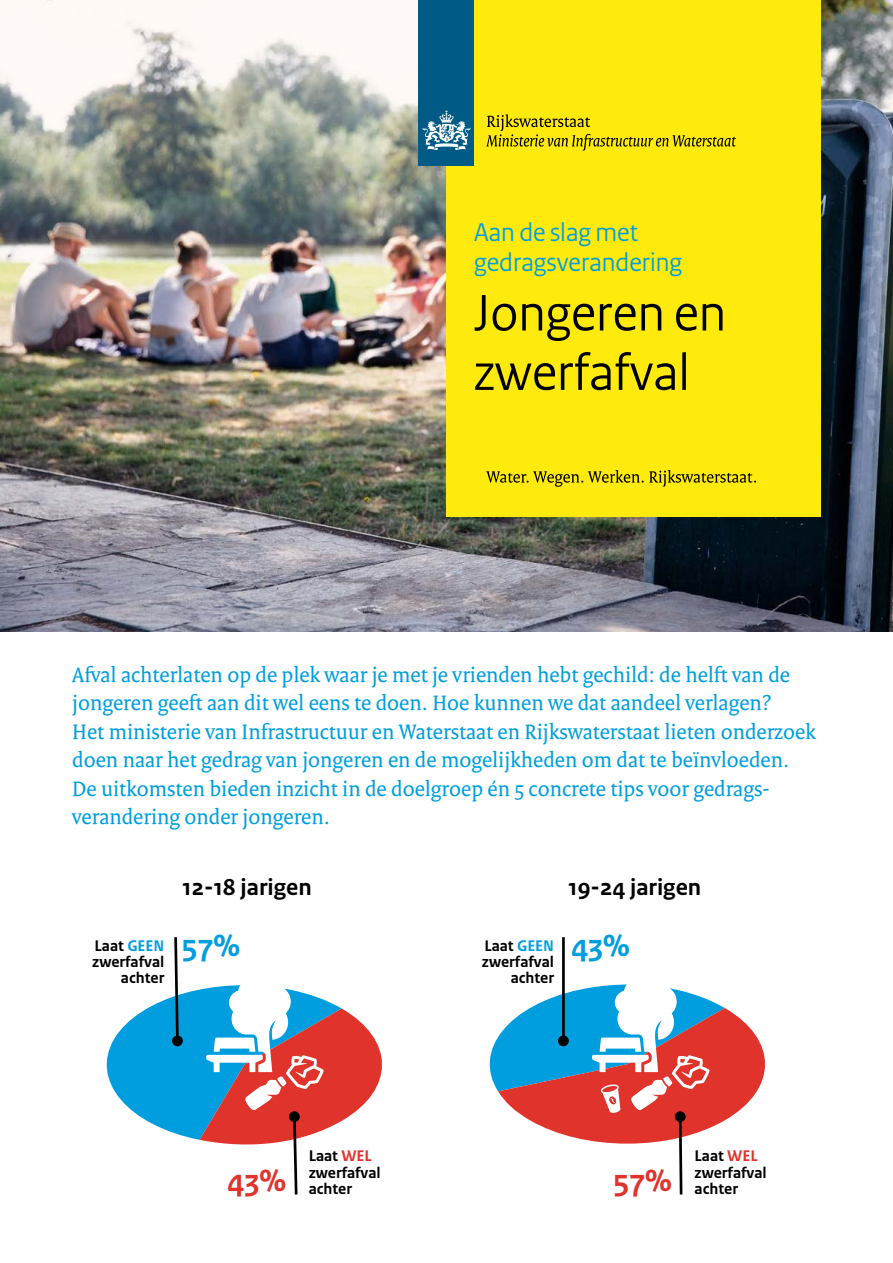
<style>
.page{position:relative;width:893px;height:1263px;background:#fff}
.page>*{position:absolute;margin:0;border:0;box-sizing:border-box;transform-origin:0 0}
.t1{font:54px/59.4px "Rijksoverheid Sans Heading";color:#000}
.t2{font:27px/29.7px "Rijksoverheid Sans Heading";color:#009ede}
.t3{font:700 24.3px "Rijksoverheid Sans Text";color:#000}
.t4{font:22.5px/28.5px "Rijksoverheid Serif";color:#009ede}
.t5{font:700 16.2px/16.2px "Rijksoverheid Sans Text";color:#000;text-align:right}
.s1{color:#009ede}
.s2{font-size:32.4px;color:#009ede}
.s3{color:#e0332b}
</style>
<div class="page">
<img style="left:0;top:0;width:893px;height:631px">
<div style="left:446px;top:0;width:375px;height:517px;background:#ffea0e"></div>
<div style="left:419px;top:0;width:55px;height:166px;background:#005a86"></div>
<svg style="left:423px;top:110px;width:47px;height:40px"></svg>
<svg style="left:486px;top:114px;width:250px;height:37px"></svg>
<svg style="left:486px;top:470px;width:270px;height:17px"></svg>
<svg style="left:106px;top:937px;width:276px;height:258px"></svg>
<div style="left:289px;top:1111px;width:11px;height:11px;background:#000;border-radius:50%"></div>
<hr style="left:562px;top:937px;width:3px;height:104px;background:#000">
<svg style="left:489px;top:975px;width:276px;height:220px"></svg>
<p class="t2" style="left:474px;top:218px;width:210px">Aan de slag met gedragsverandering</p>
<h1 class="t1" style="left:474px;top:284px;width:253px">Jongeren en zwerfafval</h1>
<p class="t4" style="left:72px;top:660px;width:745px">Afval achterlaten op de plek waar je met je vrienden hebt gechild: de helf van de jongeren geef aan dit wel eens te doen. Hoe kunnen we dat aandeel verlagen?<br>Het ministerie van Infrastructuur en Waterstaat en Rijkswaterstaat lieten onderzoek doen naar het gedrag van jongeren en de mogelijkheden om dat te beïnvloeden.<br>De uitkomsten bieden inzicht in de doelgroep én 5 concrete tips voor gedrags&shy;verandering onder jongeren.</p>
<p class="t3" style="left:183px;top:874px;width:131px">12-18 jarigen</p>
<p class="t5" style="left:95px;top:938px;width:147px">Laat <span class="s1">GEEN</span> <span class="s2">57%</span></p>
<p class="t5" style="left:92px;top:954px;width:74px">zwerfafval achter</p>
<p class="t3" style="left:568px;top:874px;width:134px">19-24 jarigen</p>
<p class="t5" style="left:511px;top:954px;width:121px;text-align:left;text-indent:-29px">zwerfafval <sup>43% </sup>achter</p>
<p class="t5" style="left:484px;top:938px;width:71px">Laat <span class="s1">GEEN</span></p>
<p class="t5" style="left:309px;top:1148px;width:65px">Laat <span class="s3">WEL</span></p>
<p class="t5" style="left:309px;top:1164px;width:74px">zwerfafval</p>
<p class="t5" style="left:227px;top:1181px;width:126px"><sup>43%</sup> achter</p>
<p class="t5" style="left:695px;top:1148px;width:65px">Laat <span class="s3">WEL</span></p>
<p class="t5" style="left:695px;top:1164px;width:74px">zwerfafval</p>
<p class="t5" style="left:613px;top:1181px;width:126px"><sup>57%</sup> achter</p>
</div>
